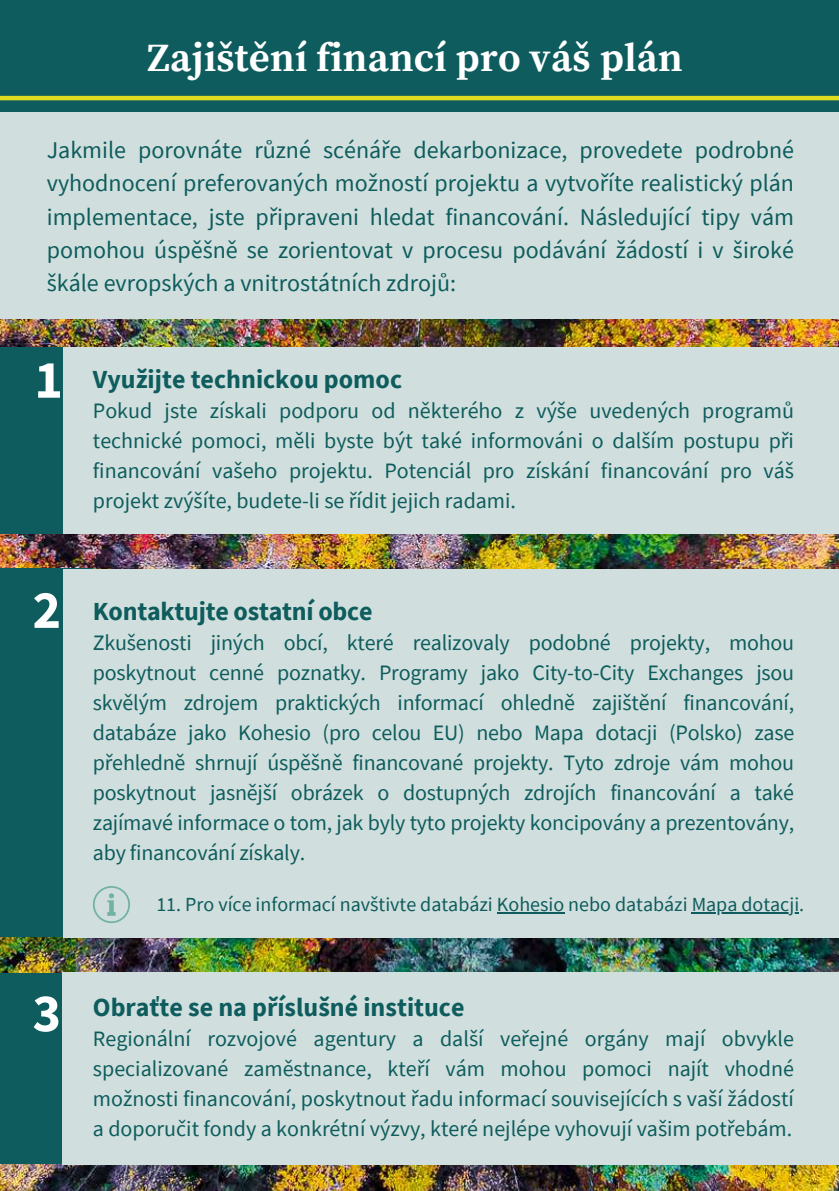
<style>
.page{position:relative;width:839px;height:1191px;background:#fff}
.page>*{position:absolute;margin:0;border:0;box-sizing:border-box;transform-origin:0 0}
.t1{font:700 54px "Source Sans Pro";color:#fff}
.t2{font:700 40px "Source Serif Pro";color:#fff}
.t3{font:700 26px "Source Sans Pro";color:#0e5c5d}
.t4{font:24px/33.4px "Source Sans Pro";color:#0e5c5d;text-align:justify}
.t5{font:22px/30px "Source Sans Pro";color:#0e5c5d;text-align:justify}
.t6{font:20px "Source Sans Pro";color:#0e5c5d}
</style>
<div class="page">
<img style="left:0;top:319px;width:838px;height:872px">
<div style="left:0;top:0;width:838px;height:112px;background:#0e5c5d"></div>
<div style="left:0;top:348px;width:93px;height:186px;background:#0e5c5d"></div>
<hr style="left:0;top:96px;width:838px;height:4px;background:#dedd1f">
<div style="left:0;top:112px;width:838px;height:207px;background:#d0dfdd"></div>
<div style="left:63px;top:348px;width:775px;height:186px;background:#d0dfdd"></div>
<div style="left:0;top:569px;width:93px;height:368px;background:#0e5c5d"></div>
<div style="left:63px;top:569px;width:775px;height:369px;background:#d0dfdd"></div>
<div style="left:0;top:973px;width:93px;height:191px;background:#0e5c5d"></div>
<div style="left:63px;top:972px;width:775px;height:192px;background:#d0dfdd"></div>
<svg style="left:93px;top:886px;width:37px;height:37px"></svg>
<hr style="left:497px;top:912px;width:67px;height:2px;background:#0e5c5d">
<hr style="left:691px;top:912px;width:108px;height:2px;background:#0e5c5d">
<h2 class="t2" style="left:147px;top:35px;width:537px">Zajištění financí pro váš plán</h2>
<p class="t4" style="left:47px;top:133px;width:748px">Jakmile porovnáte různé scénáře dekarbonizace, provedete podrobné vyhodnocení preferovaných možností projektu a vytvoříte realistický plán implementace, jste připraveni hledat financování. Následující tipy vám pomohou úspěšně se zorientovat v procesu podávání žádostí i v široké škále evropských a vnitrostátních zdrojů:</p>
<h1 class="t1" style="left:34px;top:345px;width:30px">1</h1>
<p class="t3" style="left:93px;top:363px;width:311px">Využijte technickou pomoc</p>
<p class="t5" style="left:93px;top:395px;width:702px">Pokud jste získali podporu od některého z výše uvedených programů technické pomoci, měli byste být také informováni o dalším postupu při financování vašeho projektu. Potenciál pro získání financování pro váš projekt zvýšíte, budete-li se řídit jejich radami.</p>
<h1 class="t1" style="left:33px;top:575px;width:30px">2</h1>
<p class="t3" style="left:93px;top:594px;width:281px">Kontaktujte ostatní obce</p>
<p class="t5" style="left:93px;top:627px;width:702px">Zkušenosti jiných obcí, které realizovaly podobné projekty, mohou poskytnout cenné poznatky. Programy jako City-to-City Exchanges jsou skvělým zdrojem praktických informací ohledně zajištění financování, databáze jako Kohesio (pro celou EU) nebo Mapa dotacji (Polsko) zase přehledně shrnují úspěšně financované projekty. Tyto zdroje vám mohou poskytnout jasnější obrázek o dostupných zdrojích financování a také zajímavé informace o tom, jak byly tyto projekty koncipovány a prezentovány, aby financování získaly.</p>
<p class="t6" style="left:156px;top:891px;width:649px">11. Pro více informací navštivte databázi Kohesio nebo databázi Mapa dotacji.</p>
<h1 class="t1" style="left:33px;top:978px;width:30px">3</h1>
<p class="t3" style="left:93px;top:991px;width:373px">Obraťte se na příslušné instituce</p>
<p class="t5" style="left:93px;top:1024px;width:702px">Regionální rozvojové agentury a další veřejné orgány mají obvykle specializované zaměstnance, kteří vám mohou pomoci najít vhodné možnosti financování, poskytnout řadu informací souvisejících s vaší žádostí a doporučit fondy a konkrétní výzvy, které nejlépe vyhovují vašim potřebám.</p>
</div>
